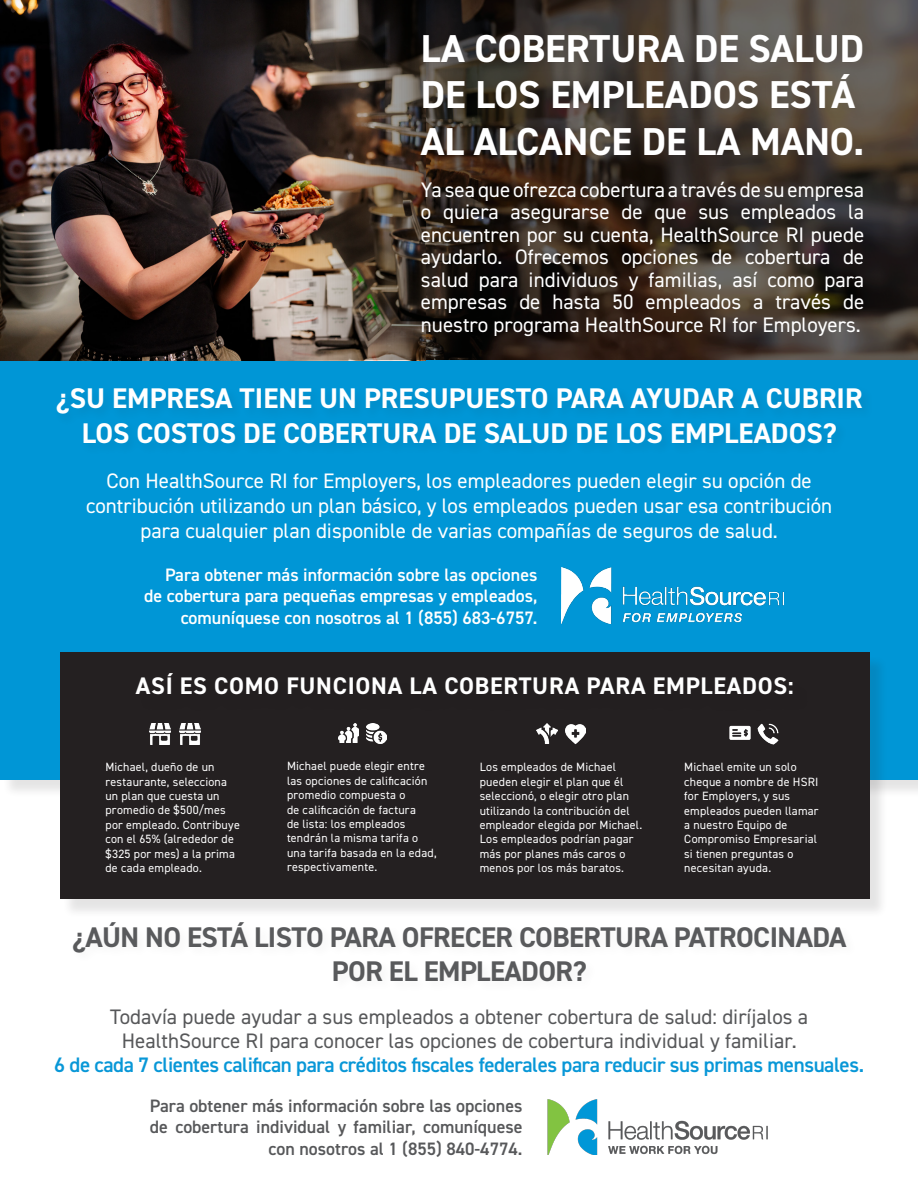
<style>
.page{position:relative;width:918px;height:1188px;background:#fff}
.page>*{position:absolute;margin:0;border:0;box-sizing:border-box;transform-origin:0 0}
.t1{font:700 39px/46.5px "DIN2014";color:#fff}
.t2{font:700 28.5px/34.2px "DIN2014";color:#fff;text-align:center}
.t3{font:700 28.5px/34.2px "DIN2014";letter-spacing:-.02em;color:#595a5c;text-align:center}
.t4{font:700 24px "DIN2014";letter-spacing:.03em;color:#fff}
.t5{font:21px/22.5px "DIN2014";color:#fff;text-align:justify}
.t6{font:21px/24px "DIN2014";color:#57585a;text-align:center}
.t7{font:600 18px/21.6px "DIN2014";color:#fff;text-align:right}
.t8{font:600 18px/21.6px "DIN2014";color:#57585a;text-align:right}
.DIAGRAM_TEXT{font:12px/14.4px "DIN2014";letter-spacing:.02em;color:#fff}
.s1{font-weight:600;color:#0897d7}
</style>
<div class="page">
<div style="left:0;top:360px;width:918px;height:419px;background:#0096d6"></div>
<img style="left:0;top:0;width:290px;height:360px">
<svg style="left:290px;top:0;width:628px;height:360px;background:#42362d"></svg>
<div style="left:418px;top:31px;width:457px;height:137px;background:#231f20;opacity:.1"></div>
<div style="left:62px;top:655px;width:827px;height:263px;background:#231f20;opacity:.12"></div>
<div style="left:60px;top:653px;width:810px;height:246px;background:#242021"></div>
<img style="left:150px;top:724px;width:21px;height:21px">
<img style="left:179px;top:724px;width:21px;height:21px">
<img style="left:338px;top:723px;width:20px;height:20px">
<img style="left:366px;top:723px;width:21px;height:21px">
<img style="left:537px;top:723px;width:20px;height:21px">
<img style="left:565px;top:724px;width:20px;height:20px">
<img style="left:730px;top:725px;width:20px;height:15px">
<img style="left:758px;top:723px;width:21px;height:22px">
<div style="left:54px;top:385px;width:820px;height:70px;background:#0093d1"></div>
<img style="left:561px;top:567px;width:222px;height:57px">
<img style="left:547px;top:1099px;width:221px;height:56px">
<p class="t1" style="left:421px;top:25px;width:445px">LA COBERTURA DE SALUD<br>DE LOS EMPLEADOS ESTÁ<br>AL ALCANCE DE LA MANO.</p>
<p class="t5" style="left:421px;top:178px;width:445px">Ya sea que ofrezca cobertura a través de su empresa o quiera asegurarse de que sus empleados la encuentren por su cuenta, HealthSource RI puede ayudarlo. Ofrecemos opciones de cobertura de salud para individuos y familias, así como para empresas de hasta 50 empleados a través de nuestro programa HealthSource RI for Employers.</p>
<p class="t2" style="left:56px;top:381px;width:808px">¿SU EMPRESA TIENE UN PRESUPUESTO PARA AYUDAR A CUBRIR<br>LOS COSTOS DE COBERTURA DE SALUD DE LOS EMPLEADOS?</p>
<p class="t5" style="left:86px;top:467px;width:748px;line-height:25.2px;text-align:center">Con HealthSource RI for Employers, los empleadores pueden elegir su opción de contribución utilizando un plan básico, y los empleados pueden usar esa contribución para cualquier plan disponible de varias compañías de seguros de salud.</p>
<p class="t7" style="left:144px;top:563px;width:395px">Para obtener más información sobre las opciones de cobertura para pequeñas empresas y empleados, comuníquese con nosotros al 1 (855) 683-6757.</p>
<h1 class="t4" style="left:136px;top:670px;width:659px">ASÍ ES COMO FUNCIONA LA COBERTURA PARA EMPLEADOS:</h1>
<p class="DIAGRAM_TEXT" style="left:105px;top:760px;width:136px">Michael, dueño de un restaurante, selecciona un plan que cuesta un promedio de $500/mes por empleado. Contribuye con el 65% (alrededor de $325 por mes) a la prima de cada empleado.</p>
<p class="DIAGRAM_TEXT" style="left:287px;top:759px;width:151px">Michael puede elegir entre las opciones de calificación promedio compuesta o<br>de calificación de factura<br>de lista: los empleados tendrán la misma tarifa o una tarifa basada en la edad, respectivamente.</p>
<p class="DIAGRAM_TEXT" style="left:480px;top:760px;width:164px">Los empleados de Michael pueden elegir el plan que él seleccionó, o elegir otro plan utilizando la contribución del empleador elegida por Michael.<br>Los empleados podrían pagar más por planes más caros o menos por los más baratos.</p>
<p class="DIAGRAM_TEXT" style="left:684px;top:760px;width:136px">Michael emite un solo cheque a nombre de HSRI for Employers, y sus empleados pueden llamar a nuestro Equipo de<br>Compromiso Empresarial si tienen preguntas o necesitan ayuda.</p>
<p class="t3" style="left:72px;top:920px;width:776px">¿AÚN NO ESTÁ LISTO PARA OFRECER COBERTURA PATROCINADA<br>POR EL EMPLEADOR?</p>
<p class="t6" style="left:54px;top:1004px;width:811px">Todavía puede ayudar a sus empleados a obtener cobertura de salud: diríjalos a<br>HealthSource RI para conocer las opciones de cobertura individual y familiar.<br><span class="s1">6 de cada 7 clientes califican para créditos fiscales federales para reducir sus primas mensuales.</span></p>
<p class="t8" style="left:150px;top:1094px;width:374px">Para obtener más información sobre las opciones de cobertura individual y familiar, comuníquese con nosotros al 1 (855) 840-4774.</p>
</div>
